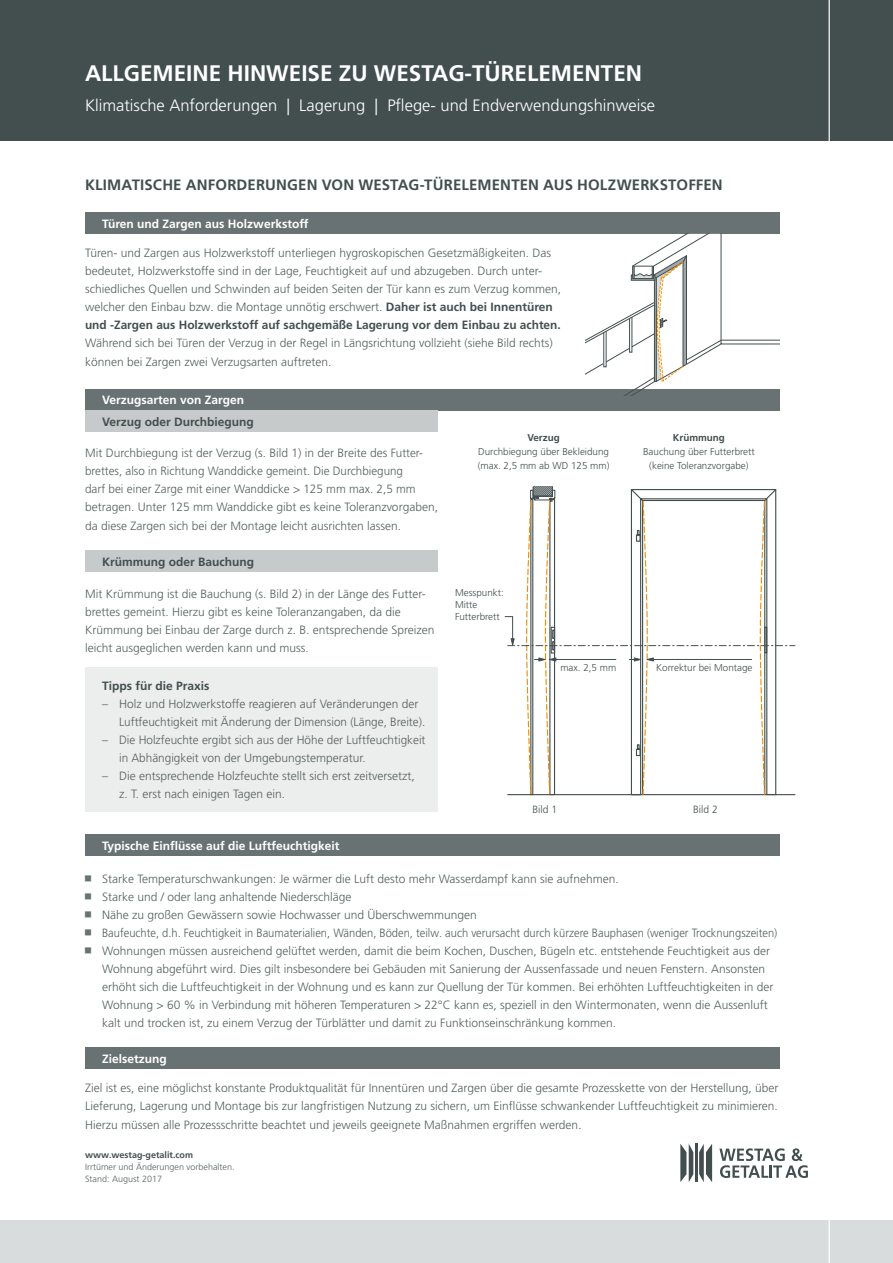
<style>
.page{position:relative;width:893px;height:1263px;background:#fff}
.page>*{position:absolute;margin:0;border:0;box-sizing:border-box;transform-origin:0 0}
.t1{font:700 22.5px "Frutiger LT Pro";color:#fff}
.t2{font:300 16.5px "Frutiger LT Pro";color:#fff}
.t3{font:700 15px "Frutiger LT Pro";letter-spacing:.01em;color:#434f4f}
.t4{font:300 12px/18px "Frutiger LT Pro";color:#566060}
.t5{font:700 12px "Frutiger LT Pro";color:#fff}
.t6{font:700 12px "Frutiger LT Pro";color:#434f4f}
.t7{font:300 10.5px "Frutiger LT Pro";color:#434f4f}
.t8{font:300 9.9px/14.1px "Frutiger LT Pro";color:#434f4f}
.t9{font:700 9.9px "Frutiger LT Pro";color:#434f4f}
.t10{font:300 9px/12px "Frutiger LT Pro";color:#566060}
.t11{font:700 9px "Frutiger LT Pro";color:#434f4f}
.s1{font-weight:700;color:#434f4f}
.s2{font-size:13.5px}
</style>
<div class="page">
<div style="left:0;top:0;width:893px;height:140px;background:#434f4f"></div>
<div style="left:0;top:1220px;width:893px;height:43px;background:#d9dcdc"></div>
<hr style="left:829px;top:0;width:1px;height:1263px;background:#fff">
<svg style="left:719px;top:1148px;width:89px;height:30px"></svg>
<hr style="left:695px;top:1144px;width:2px;height:38px;background:#434f4f">
<svg style="left:680px;top:1144px;width:13px;height:38px"></svg>
<svg style="left:699px;top:1144px;width:13px;height:38px"></svg>
<div style="left:85px;top:213px;width:694px;height:21px;background:#697272"></div>
<div style="left:85px;top:389px;width:694px;height:21px;background:#697272"></div>
<div style="left:85px;top:410px;width:353px;height:22px;background:#c7caca"></div>
<div style="left:85px;top:551px;width:353px;height:21px;background:#c7caca"></div>
<div style="left:85px;top:1047px;width:694px;height:22px;background:#697272"></div>
<div style="left:85px;top:835px;width:694px;height:21px;background:#697272"></div>
<div style="left:85px;top:668px;width:353px;height:144px;background:#eceded"></div>
<svg style="left:585px;top:234px;width:194px;height:161px"></svg>
<div style="left:533px;top:486px;width:20px;height:10px;border:1px solid #434f4f"></div>
<svg style="left:504px;top:487px;width:291px;height:308px"></svg>
<h1 class="t1" style="left:85px;top:60px;width:559px">ALLGEMEINE HINWEISE ZU WESTAG-TÜRELEMENTEN</h1>
<h2 class="t2" style="left:85px;top:95px;width:572px">Klimatische Anforderungen | Lagerung | Pflege- und Endverwendungshinweise</h2>
<p class="t3" style="left:85px;top:176px;width:639px">KLIMATISCHE ANFORDERUNGEN VON WESTAG-TÜRELEMENTEN AUS HOLZWERKSTOFFEN</p>
<p class="t5" style="left:102px;top:217px;width:208px">Türen und Zargen aus Holzwerkstoff</p>
<p class="t4" style="left:85px;top:244px;width:478px">Türen- und Zargen aus Holzwerkstoff unterliegen hygroskopischen Gesetzmäßigkeiten. Das bedeutet, Holzwerkstoffe sind in der Lage, Feuchtigkeit auf und abzugeben. Durch unter&shy;schiedliches Quellen und Schwinden auf beiden Seiten der Tür kann es zum Verzug kommen, welcher den Einbau bzw. die Montage unnötig erschwert. <span class="s1">Daher ist auch bei Innentüren und -Zargen aus Holzwerkstoff auf sachgemäße Lagerung vor dem Einbau zu achten.</span></p>
<p class="t4" style="left:85px;top:333px;width:469px;line-height:19.5px">Während sich bei Türen der Verzug in der Regel in Längsrichtung vollzieht (siehe Bild rechts) können bei Zargen zwei Verzugsarten auftreten.</p>
<p class="t5" style="left:102px;top:393px;width:144px">Verzugsarten von Zargen</p>
<p class="t6" style="left:102px;top:414px;width:153px">Verzug oder Durchbiegung</p>
<p class="t4" style="left:85px;top:443px;width:354px">Mit Durchbiegung ist der Verzug (s. Bild 1) in der Breite des Futter&shy;brettes, also in Richtung Wanddicke gemeint. Die Durchbiegung<br>darf bei einer Zarge mit einer Wanddicke &gt; 125 mm max. 2,5 mm betragen. Unter 125 mm Wanddicke gibt es keine Toleranzvorgaben,</p>
<p class="t4" style="left:85px;top:517px;width:318px">da diese Zargen sich bei der Montage leicht ausrichten lassen.</p>
<p class="t6" style="left:102px;top:555px;width:154px">Krümmung oder Bauchung</p>
<p class="t4" style="left:85px;top:585px;width:351px">Mit Krümmung ist die Bauchung (s. Bild 2) in der Länge des Futter&shy;brettes gemeint. Hierzu gibt es keine Toleranzangaben, da die Krümmung bei Einbau der Zarge durch z. B. entsprechende Spreizen leicht ausgeglichen werden kann und muss.</p>
<p class="t6" style="left:102px;top:678px;width:109px">Tipps für die Praxis</p>
<p class="t4" style="left:119px;top:695px;width:308px;text-indent:-17px">– Holz und Holzwerkstoffe reagieren auf Veränderungen der<br>Luftfeuchtigkeit mit Änderung der Dimension (Länge, Breite).</p>
<p class="t4" style="left:119px;top:731px;width:308px;text-indent:-17px">– Die Holzfeuchte ergibt sich aus der Höhe der Luftfeuchtigkeit in Abhängigkeit von der Umgebungstemperatur.</p>
<p class="t4" style="left:119px;top:767px;width:297px;text-indent:-17px">– Die entsprechende Holzfeuchte stellt sich erst zeitversetzt, z. T. erst nach einigen Tagen ein.</p>
<p class="t9" style="left:527px;top:432px;width:34px">Verzug</p>
<p class="t8" style="left:478px;top:445px;width:133px">Durchbiegung über Bekleidung (max. 2,5 mm ab WD 125 mm)</p>
<p class="t9" style="left:673px;top:432px;width:54px">Krümmung</p>
<p class="t8" style="left:643px;top:445px;width:113px;text-align:center">Bauchung über Futterbrett (keine Toleranzvorgabe)</p>
<p class="t8" style="left:455px;top:587px;width:50px;line-height:11.9px">Messpunkt:<br>Mitte<br>Futterbrett</p>
<p class="t8" style="left:560px;top:661px;width:57px">max. 2,5 mm</p>
<p class="t8" style="left:656px;top:661px;width:98px">Korrektur bei Montage</p>
<p class="t7" style="left:533px;top:803px;width:26px">Bild 1</p>
<p class="t7" style="left:693px;top:803px;width:26px">Bild 2</p>
<p class="t5" style="left:102px;top:839px;width:239px">Typische Einflüsse auf die Luftfeuchtigkeit</p>
<p class="t4" style="left:102px;top:870px;width:677px">Starke Temperaturschwankungen: Je wärmer die Luft desto mehr Wasserdampf kann sie aufnehmen.<br>Starke und / oder lang anhaltende Niederschläge<br>Nähe zu großen Gewässern sowie Hochwasser und Überschwemmungen<br>Baufeuchte, d.h. Feuchtigkeit in Baumaterialien, Wänden, Böden, teilw. auch verursacht durch kürzere Bauphasen (weniger Trocknungszeiten)<br>Wohnungen müssen ausreichend gelüftet werden, damit die beim Kochen, Duschen, Bügeln etc. entstehende Feuchtigkeit aus der Wohnung abgeführt wird. Dies gilt insbesondere bei Gebäuden mit Sanierung der Aussenfassade und neuen Fenstern. Ansonsten erhöht sich die Luftfeuchtigkeit in der Wohnung und es kann zur Quellung der Tür kommen. Bei erhöhten Luftfeuchtigkeiten in der Wohnung &gt; 60 % in Verbindung mit höheren Temperaturen &gt; 22°C kann es, speziell in den Wintermonaten, wenn die Aussenluft kalt und trocken ist, zu einem Verzug der Türblätter und damit zu Funktionseinschränkung kommen.</p>
<p class="t5" style="left:102px;top:1051px;width:66px">Zielsetzung</p>
<p class="t4" style="left:85px;top:1078px;width:695px">Ziel ist es, eine möglichst konstante Produktqualität für Innentüren und Zargen über die gesamte Prozesskette von der Herstellung, über<br>Lieferung, Lagerung und Montage bis zur langfristigen Nutzung zu sichern, um Einflüsse schwankender Luftfeuchtigkeit zu minimieren.</p>
<p class="t4" style="left:85px;top:1116px;width:498px">Hierzu müssen alle Prozessschritte beachtet und jeweils geeignete Maßnahmen ergriffen werden<span class="s2">.</span></p>
<p class="t11" style="left:85px;top:1150px;width:110px">www.westag-getalit.com</p>
<p class="t10" style="left:85px;top:1161px;width:151px">Irrtümer und Änderungen vorbehalten.<br>Stand: August 2017</p>
</div>
